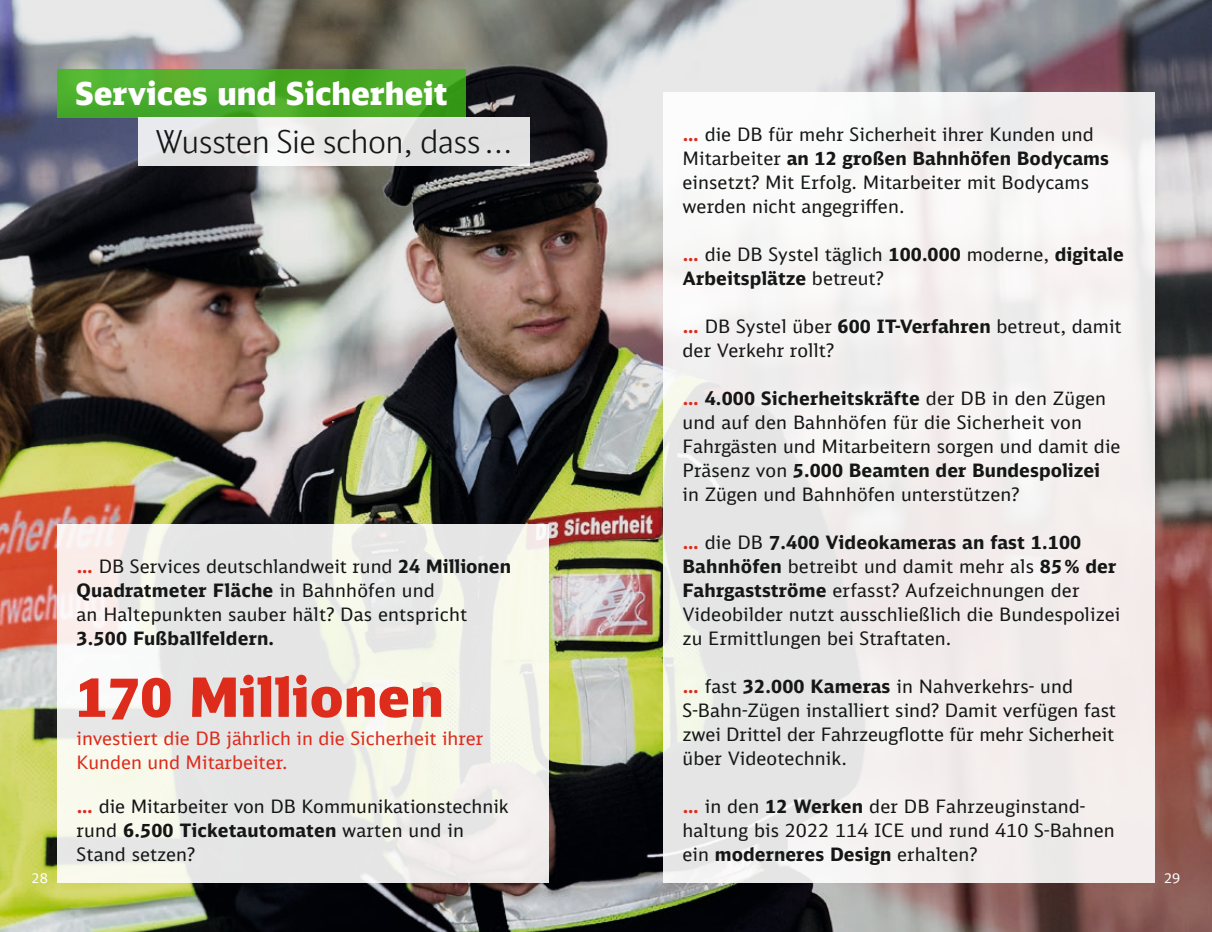
<style>
.page{position:relative;width:1212px;height:932px;background:#fff}
.page>*{position:absolute;margin:0;border:0;box-sizing:border-box;transform-origin:0 0}
.t1{font:900 54px "DB Sans";color:#dd2b1c}
.t2{font:300 31.5px "DB Head";color:#151616}
.t3{font:900 31.5px "DB Sans";color:#fff}
.t4{font:18.45px/24.1px "DB Sans";letter-spacing:.005em;color:#151616}
.t5{font:18.45px/24.1px "DB Sans";color:#dd2b1c}
.t6{font:700 18.45px "DB Sans";letter-spacing:.01em;color:#151616}
.t7{font:13.5px "DB Sans";color:#fff}
.s1{font-weight:700;color:#dd2b1c}
.s2{font-weight:700}
</style>
<div class="page">
<img style="left:0;top:0;width:1212px;height:931px">
<svg style="left:57px;top:524px;width:492px;height:358px;background:#edede9"></svg>
<div style="left:663px;top:93px;width:491px;height:789px;background:linear-gradient(to right,#eeeeed,#f6f0f0)"></div>
<svg style="left:57px;top:70px;width:409px;height:48px;background:#4bab2b"></svg>
<svg style="left:138px;top:118px;width:391px;height:48px;background:#e7e7e7"></svg>
<h2 class="t3" style="left:75px;top:73px;width:373px">Services und Sicherheit</h2>
<h2 class="t2" style="left:156px;top:122px;width:359px">Wussten Sie schon, dass ...</h2>
<p class="t4" style="left:77px;top:553px;width:436px"><span class="s1">…</span> DB Services deutschlandweit rund <span class="s2">24 Millionen<br>Quadratmeter Fläche</span> in Bahnhöfen und<br>an Haltepunkten sauber hält? Das entspricht</p>
<p class="t6" style="left:77px;top:626px;width:199px">3.500 Fußballfeldern.</p>
<h1 class="t1" style="left:75px;top:662px;width:370px">170 Millionen</h1>
<p class="t5" style="left:77px;top:726px;width:408px">investiert die DB jährlich in die Sicherheit ihrer<br>Kunden und Mitarbeiter.</p>
<p class="t4" style="left:77px;top:793px;width:434px"><span class="s1">…</span> die Mitarbeiter von DB Kommunikationstechnik rund <span class="s2">6.500 Ticketautomaten</span> warten und in<br>Stand setzen?</p>
<p class="t4" style="left:682px;top:122px;width:428px"><span class="s1">…</span> die DB für mehr Sicherheit ihrer Kunden und Mitarbeiter <span class="s2">an 12 großen Bahnhöfen Bodycams </span>einsetzt? Mit Erfolg. Mitarbeiter mit Bodycams werden nicht angegriffen.</p>
<p class="t4" style="left:682px;top:242px;width:443px"><span class="s1">…</span> die DB Systel täglich <span class="s2">100.000</span> moderne, <span class="s2">digitale<br>Arbeitsplätze</span> betreut?</p>
<p class="t4" style="left:682px;top:313px;width:441px"><span class="s1">…</span> DB Systel über <span class="s2">600 IT-Verfahren</span> betreut, damit der Verkehr rollt?</p>
<p class="t4" style="left:682px;top:385px;width:439px"><span class="s1">…</span> <span class="s2">4.000 Sicherheitskräfte</span> der DB in den Zügen und auf den Bahnhöfen für die Sicherheit von Fahrgästen und Mitarbeitern sorgen und damit die Präsenz von <span class="s2">5.000 Beamten der Bundespolizei </span>in Zügen und Bahnhöfen unterstützen?</p>
<p class="t4" style="left:682px;top:529px;width:439px"><span class="s1">…</span> die DB <span class="s2">7.400 Videokameras an fast 1.100<br>Bahnhöfen</span> betreibt und damit mehr als <span class="s2">85% der Fahrgastströme</span> erfasst? Aufzeichnungen der Videobilder nutzt ausschließlich die Bundespolizei zu Ermittlungen bei Straftaten.</p>
<p class="t4" style="left:682px;top:673px;width:435px"><span class="s1">…</span> fast <span class="s2">32.000 Kameras</span> in Nahverkehrs- und S-Bahn-Zügen installiert sind? Damit verfügen fast zwei Drittel der Fahrzeugflotte für mehr Sicherheit über Videotechnik.</p>
<p class="t4" style="left:682px;top:793px;width:434px"><span class="s1">…</span> in den <span class="s2">12 Werken</span> der DB Fahrzeuginstand&shy;haltung bis 2022 114 ICE und rund 410 S-Bahnen ein <span class="s2">moderneres Design</span> erhalten?</p>
<p class="t7" style="left:32px;top:869px;width:18px">28</p>
<p class="t7" style="left:1164px;top:869px;width:18px">29</p>
</div>
